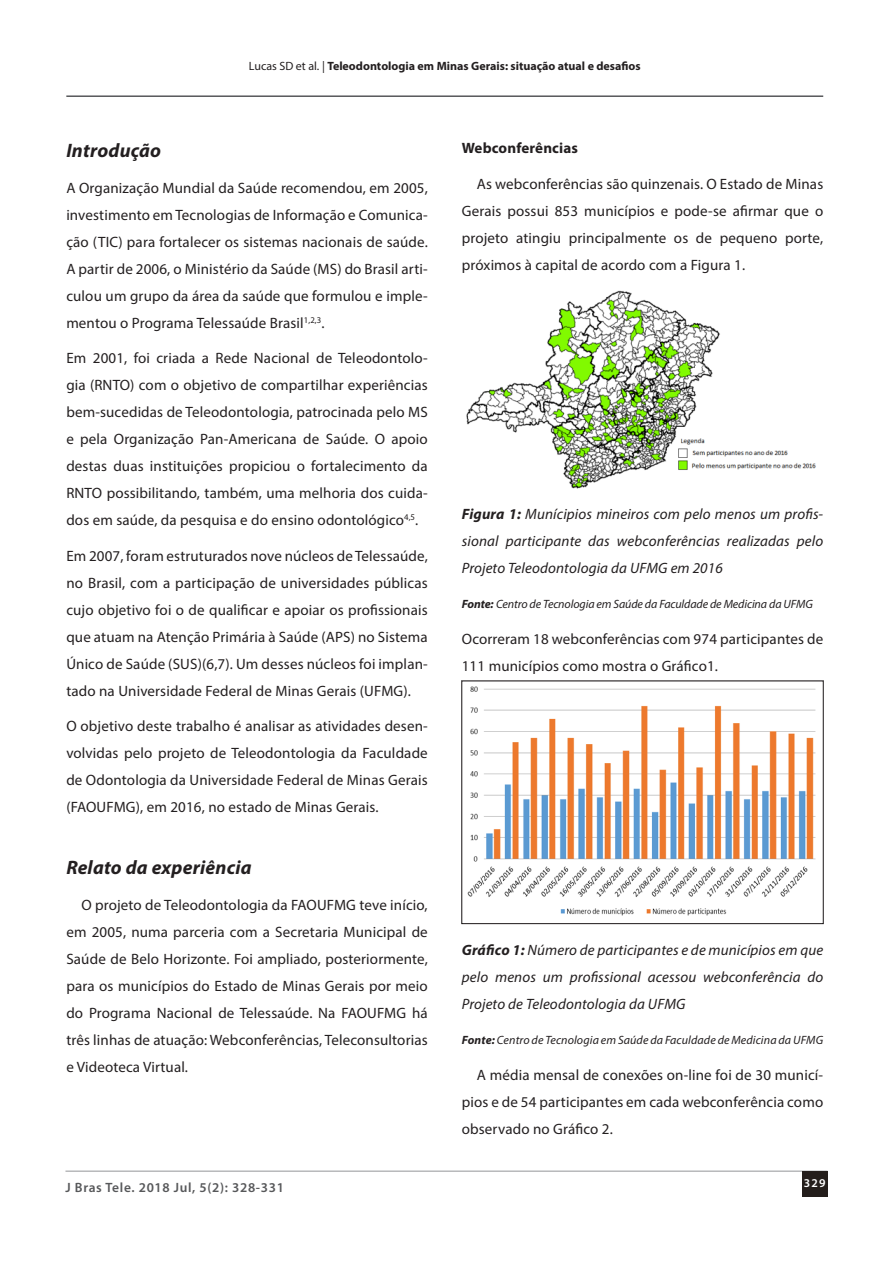
<style>
.page{position:relative;width:893px;height:1263px;background:#fff}
.page>*{position:absolute;margin:0;border:0;box-sizing:border-box;transform-origin:0 0}
.Paragrafo_basico_-_s{font:italic 700 19.5px "Myriad Pro";letter-spacing:.01em;color:#231f20}
.EstiloTitulos{font:italic 700 19.5px "Myriad Pro";letter-spacing:.01em;color:#231f20}
.Paragrafo_basico_-_s-2{font:15px/27px "Myriad Pro";letter-spacing:.01em;color:#231f20;text-align:justify}
.Paragrafo_basico_-_s-3{font:italic 15px/27px "Myriad Pro";letter-spacing:.01em;color:#231f20;text-align:justify}
.Paragrafo_basico_-_s-4{font:700 15px "Myriad Pro";letter-spacing:.01em;color:#231f20}
.t1{font:600 13.5px "Myriad Pro";letter-spacing:.05em;color:#57585a}
.header_-_nome_artigo{font:700 12px "Myriad Pro";color:#231f20}
.Paragrafo_basico_-_s-5{font:italic 12px "Myriad Pro";letter-spacing:-.01em;color:#231f20}
.Paragrafo_basico_-_s-6{font:italic 12px "Myriad Pro";letter-spacing:.01em;color:#231f20}
.t2{font:600 12px "Myriad Pro";color:#fff}
.s1{font-weight:400}
.s2{font-weight:700}
</style>
<div class="page">
<hr style="left:66px;top:95px;width:757px;height:2px;background:#57585a">
<hr style="left:65px;top:1171px;width:762px;height:1px;background:#939598">
<div style="left:802px;top:1171px;width:25px;height:26px;background:#241e1b"></div>
<img style="left:466px;top:291px;width:350px;height:198px">
<img style="left:467px;top:686px;width:349px;height:230px">
<div style="left:462px;top:681px;width:361px;height:243px;border:1px solid #231f20"></div>
<p class="header_-_nome_artigo" style="left:249px;top:59px;width:393px"><span class="s1">Lucas SD et al. |</span> Teleodontologia em Minas Gerais: situação atual e desafios</p>
<p class="EstiloTitulos" style="left:66px;top:138px;width:96px">Introdução</p>
<p class="Paragrafo_basico_-_s-2" style="left:66px;top:174px;width:363px">A Organização Mundial da Saúde recomendou, em 2005, investimento em Tecnologias de Informação e Comunica&shy;ção (TIC) para fortalecer os sistemas nacionais de saúde.<br>A partir de 2006, o Ministério da Saúde (MS) do Brasil arti&shy;culou um grupo da área da saúde que formulou e imple&shy;mentou o Programa Telessaúde Brasil<sup>1,2,3</sup>.</p>
<p class="Paragrafo_basico_-_s-2" style="left:66px;top:344px;width:363px">Em 2001, foi criada a Rede Nacional de Teleodontolo&shy;gia (RNTO) com o objetivo de compartilhar experiências bem-sucedidas de Teleodontologia, patrocinada pelo MS e pela Organização Pan-Americana de Saúde. O apoio destas duas instituições propiciou o fortalecimento da RNTO possibilitando, também, uma melhoria dos cuida&shy;dos em saúde, da pesquisa e do ensino odontológico<sup>4,5</sup>.</p>
<p class="Paragrafo_basico_-_s-2" style="left:66px;top:542px;width:363px">Em 2007, foram estruturados nove núcleos de Telessaúde, no Brasil, com a participação de universidades públicas cujo objetivo foi o de qualificar e apoiar os profissionais que atuam na Atenção Primária à Saúde (APS) no Sistema Único de Saúde (SUS)(6,7). Um desses núcleos foi implan&shy;tado na Universidade Federal de Minas Gerais (UFMG).</p>
<p class="Paragrafo_basico_-_s-2" style="left:66px;top:712px;width:363px">O objetivo deste trabalho é analisar as atividades desen&shy;volvidas pelo projeto de Teleodontologia da Faculdade de Odontologia da Universidade Federal de Minas Gerais (FAOUFMG), em 2016, no estado de Minas Gerais.</p>
<p class="Paragrafo_basico_-_s" style="left:66px;top:855px;width:187px">Relato da experiência</p>
<p class="Paragrafo_basico_-_s-2" style="left:66px;top:891px;width:363px;text-indent:15px">O projeto de Teleodontologia da FAOUFMG teve início, em 2005, numa parceria com a Secretaria Municipal de Saúde de Belo Horizonte. Foi ampliado, posteriormente, para os municípios do Estado de Minas Gerais por meio do Programa Nacional de Telessaúde. Na FAOUFMG há três linhas de atuação: Webconferências, Teleconsultorias e Videoteca Virtual.</p>
<p class="t1" style="left:65px;top:1179px;width:220px">J Bras Tele. 2018 Jul, 5(2): 328-331</p>
<p class="Paragrafo_basico_-_s-4" style="left:462px;top:139px;width:118px">Webconferências</p>
<p class="Paragrafo_basico_-_s-2" style="left:462px;top:170px;width:363px;text-indent:15px">As webconferências são quinzenais. O Estado de Minas Gerais possui 853 municípios e pode-se afirmar que o projeto atingiu principalmente os de pequeno porte, próximos à capital de acordo com a Figura 1.</p>
<p class="Paragrafo_basico_-_s-3" style="left:462px;top:500px;width:363px"><span class="s2">Figura 1:</span> Munícipios mineiros com pelo menos um profis&shy;sional participante das webconferências realizadas pelo Projeto Teleodontologia da UFMG em 2016</p>
<p class="Paragrafo_basico_-_s-5" style="left:462px;top:597px;width:353px"><span class="s2">Fonte:</span> Centro de Tecnologia em Saúde da Faculdade de Medicina da UFMG</p>
<p class="Paragrafo_basico_-_s-2" style="left:462px;top:625px;width:363px">Ocorreram 18 webconferências com 974 participantes de<br>111 municípios como mostra o Gráfico1.</p>
<p class="Paragrafo_basico_-_s-3" style="left:462px;top:936px;width:363px"><span class="s2">Gráfico 1:</span> Número de participantes e de municípios em que pelo menos um profissional acessou webconferência do Projeto de Teleodontologia da UFMG</p>
<p class="Paragrafo_basico_-_s-6" style="left:462px;top:1033px;width:363px"><span class="s2">Fonte:</span> Centro de Tecnologia em Saúde da Faculdade de Medicina da UFMG</p>
<p class="Paragrafo_basico_-_s-2" style="left:462px;top:1061px;width:363px;text-indent:15px">A média mensal de conexões on-line foi de 30 municí&shy;pios e de 54 participantes em cada webconferência como observado no Gráfico 2.</p>
<p class="t2" style="left:804px;top:1175px;width:23px">329</p>
</div>
